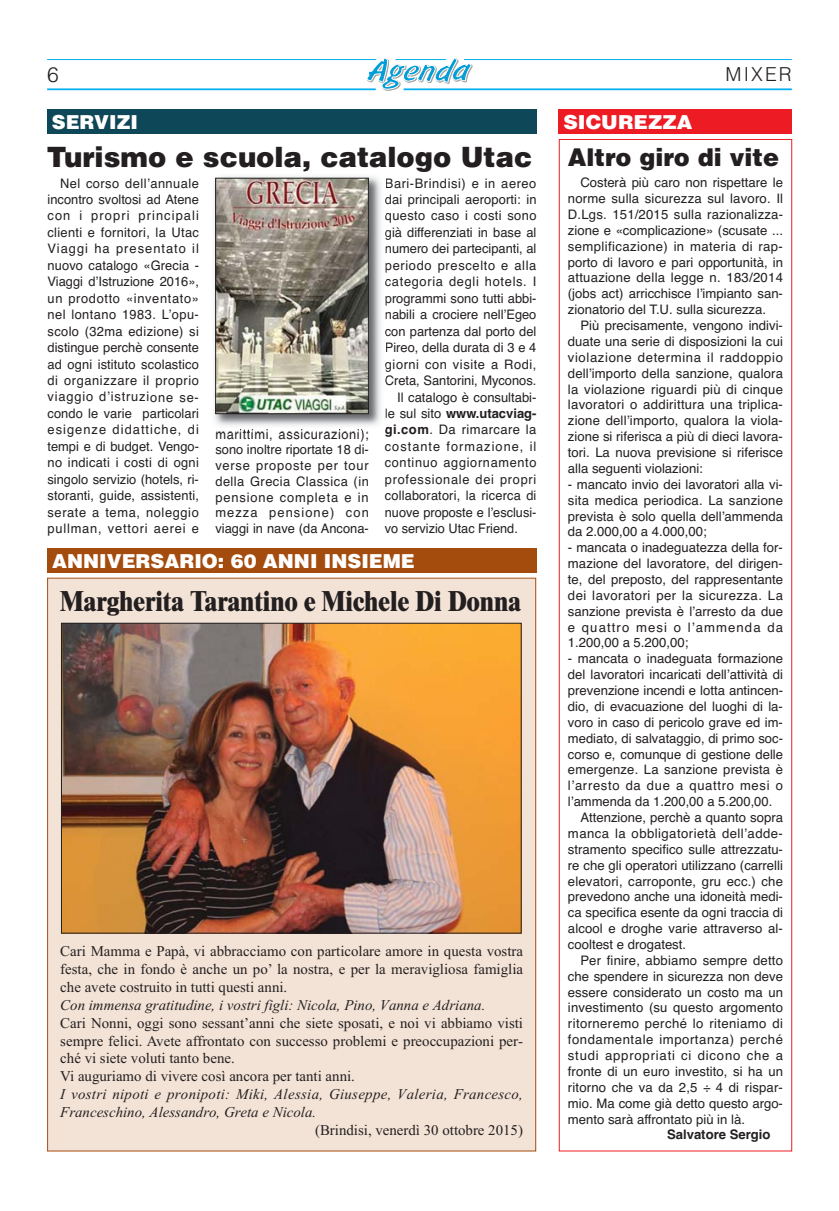
<style>
.page{position:relative;width:839px;height:1211px;background:#fff}
.page>*{position:absolute;margin:0;border:0;box-sizing:border-box;transform-origin:0 0}
.t1{font:800 28px "Times";color:#231f20;scale:.86 1}
.t2{font:900 28px "Helvetica";color:#231f20}
.t3{font:900 24.5px "Helvetica";color:#231f20}
.t4{font:300 21px "Helvetica";color:#231f20}
.t5{font:900 19.25px "Helvetica";color:#fff}
.t6{font:900 19.25px "Helvetica";color:#fff;scale:1.04 1}
.t7{font:300 19.25px "Helvetica";letter-spacing:.11em;color:#231f20}
.t8{font:14.88px/17.8px "Times New Roman";color:#231f20;text-align:justify}
.t9{font:italic 14.88px/17.8px "Times New Roman";letter-spacing:.02em;color:#231f20}
.t10{font:italic 14.88px "Times New Roman";color:#231f20}
.t11{font:13.12px/15.9px "Helvetica";color:#231f20;text-align:justify}
.t12{font:13.12px "Helvetica";letter-spacing:.05em;color:#231f20}
.t13{font:13.12px "Helvetica";letter-spacing:.035em;color:#231f20}
.t14{font:13.12px "Helvetica";letter-spacing:.03em;color:#231f20}
.t15{font:13.12px "Helvetica";letter-spacing:.06em;color:#231f20}
.t16{font:13.12px "Helvetica";letter-spacing:.045em;color:#231f20}
.t17{font:700 13.12px "Helvetica";color:#231f20}
.t18{font:13.12px "Helvetica";letter-spacing:.04em;color:#231f20}
.t19{font:13.12px "Helvetica";letter-spacing:.055em;color:#231f20}
.t20{font:13.12px "Helvetica";letter-spacing:.08em;color:#231f20}
.s1{font-weight:400}
.s2{font-weight:700}
</style>
<div class="page">
<hr style="left:403px;top:88px;width:388px;height:2px;background:#00aeef">
<hr style="left:47px;top:88px;width:328px;height:2px;background:#00aeef">
<hr style="left:464px;top:59px;width:327px;height:1px;background:#00aeef">
<hr style="left:47px;top:59px;width:329px;height:1px;background:#00aeef">
<svg style="left:366px;top:58px;width:106px;height:33px"></svg>
<div style="left:48px;top:578px;width:487px;height:572px;background:#f3e3d6"></div>
<img style="left:63px;top:625px;width:456px;height:306px">
<div style="left:61px;top:623px;width:460px;height:310px;border:1px solid #231f20"></div>
<div style="left:47px;top:109px;width:489px;height:25px;background:#0e4758"></div>
<div style="left:47px;top:548px;width:489px;height:25px;background:#a44c0e"></div>
<img style="left:214px;top:176px;width:167px;height:250px">
<img style="left:301px;top:429px;width:62px;height:2px">
<img style="left:240px;top:429px;width:28px;height:2px">
<svg style="left:385px;top:198px;width:1px;height:121px"></svg>
<svg style="left:385px;top:363px;width:1px;height:20px"></svg>
<img style="left:217px;top:180px;width:149px;height:232px">
<div style="left:215px;top:178px;width:153px;height:236px;border:1px solid #231f20"></div>
<div style="left:558px;top:109px;width:233px;height:25px;background:#ed1c24"></div>
<div style="left:558px;top:139px;width:234px;height:1012px;border:1px solid #ed1c24"></div>
<h3 class="t4" style="left:47px;top:61px;width:13px">6</h3>
<h3 class="t7" style="left:725px;top:62px;width:68px">MIXER</h3>
<h3 class="t5" style="left:52px;top:109px;width:88px">SERVIZI</h3>
<h1 class="t2" style="left:47px;top:138px;width:487px">Turismo e scuola, catalogo Utac</h1>
<p class="t11" style="left:47px;top:174px;width:153px;line-height:16.4px;text-indent:12px">Nel corso dellʼannuale incontro svoltosi ad Atene con i propri principali clienti e fornitori, la Utac Viaggi ha presentato il nuovo catalogo «Grecia - Viaggi dʼIstruzione 2016», un prodotto «inventato» nel lontano 1983. Lʼopu&shy;scolo (32ma edizione) si distingue perchè consente ad ogni istituto scolastico di organizzare il proprio viaggio dʼistruzione se&shy;condo le varie particolari esigenze didattiche, di tempi e di budget. Vengo&shy;no indicati i costi di ogni singolo servizio (hotels, ri&shy;storanti, guide, assistenti, serate a tema, noleggio pullman, vettori aerei e</p>
<p class="t16" style="left:385px;top:172px;width:153px">Bari-Brindisi) e in aereo</p>
<p class="t11" style="left:385px;top:191px;width:153px">dai principali aeroporti: in</p>
<p class="t14" style="left:385px;top:205px;width:153px">questo caso i costi sono</p>
<p class="t11" style="left:385px;top:224px;width:153px">già differenziati in base al</p>
<p class="t11" style="left:385px;top:240px;width:153px">numero dei partecipanti, al</p>
<p class="t12" style="left:385px;top:254px;width:153px">periodo prescelto e alla</p>
<p class="t12" style="left:385px;top:270px;width:153px">categoria degli hotels. I</p>
<p class="t11" style="left:385px;top:290px;width:153px">programmi sono tutti abbi-</p>
<p class="t11" style="left:385px;top:306px;width:153px">nabili a crociere nellʼEgeo</p>
<p class="t11" style="left:385px;top:323px;width:153px">con partenza dal porto del</p>
<p class="t11" style="left:385px;top:339px;width:153px">Pireo, della durata di 3 e 4</p>
<p class="t16" style="left:385px;top:353px;width:153px">giorni con visite a Rodi,</p>
<p class="t11" style="left:385px;top:372px;width:153px">Creta, Santorini, Myconos.</p>
<p class="t11" style="left:397px;top:388px;width:141px">Il catalogo è consultabi-</p>
<p class="t17" style="left:385px;top:404px;width:153px"><span class="s1">le sul sito</span> www.utacviag-</p>
<p class="t13" style="left:385px;top:418px;width:153px"><span class="s2">gi.com</span>. Da rimarcare la</p>
<p class="t20" style="left:385px;top:435px;width:153px">costante formazione, il</p>
<p class="t12" style="left:385px;top:451px;width:153px">continuo aggiornamento</p>
<p class="t15" style="left:385px;top:468px;width:153px">professionale dei propri</p>
<p class="t11" style="left:385px;top:487px;width:153px">collaboratori, la ricerca di</p>
<p class="t11" style="left:385px;top:504px;width:153px">nuove proposte e lʼesclusi-</p>
<p class="t11" style="left:385px;top:520px;width:134px">vo servizio Utac Friend.</p>
<p class="t11" style="left:215px;top:425px;width:155px">marittimi, assicurazioni); sono inoltre riportate 18 di&shy;verse proposte per tour della Grecia Classica (in pensione completa e in mezza pensione) con viaggi in nave (da Ancona-</p>
<h3 class="t5" style="left:52px;top:548px;width:364px">ANNIVERSARIO: 60 ANNI INSIEME</h3>
<h1 class="t1" style="left:60px;top:583px;width:537px">Margherita Tarantino e Michele Di Donna</h1>
<p class="t8" style="left:60px;top:942px;width:464px">Cari Mamma e Papà, vi abbracciamo con particolare amore in questa vostra festa, che in fondo è anche un po’ la nostra, e per la meravigliosa famiglia che avete costruito in tutti questi anni.</p>
<p class="t10" style="left:60px;top:994px;width:426px">Con immensa gratitudine, i vostri figli: Nicola, Pino, Vanna e Adriana.</p>
<p class="t8" style="left:60px;top:1013px;width:464px;text-align:left">Cari Nonni, oggi sono sessant’anni che siete sposati, e noi vi abbiamo visti sempre felici. Avete affrontato con successo problemi e preoccupazioni per&shy;ché vi siete voluti tanto bene.<br>Vi auguriamo di vivere così ancora per tanti anni.</p>
<p class="t9" style="left:60px;top:1084px;width:464px">I vostri nipoti e pronipoti: Miki, Alessia, Giuseppe, Valeria, Francesco,<br>Franceschino, Alessandro, Greta e Nicola.</p>
<p class="t8" style="left:315px;top:1120px;width:209px">(Brindisi, venerdì 30 ottobre 2015)</p>
<h3 class="t6" style="left:563px;top:109px;width:126px">SICUREZZA</h3>
<h2 class="t3" style="left:568px;top:141px;width:213px">Altro giro di vite</h2>
<p class="t11" style="left:568px;top:174px;width:216px;text-indent:12px">Costerà più caro non rispettare le norme sulla sicurezza sul lavoro. Il D.Lgs. 151/2015 sulla razionalizza&shy;zione e «complicazione» (scusate ... semplificazione) in materia di rap&shy;porto di lavoro e pari opportunità, in attuazione della legge n. 183/2014 (jobs act) arricchisce lʼimpianto san&shy;zionatorio del T.U. sulla sicurezza.</p>
<p class="t11" style="left:568px;top:317px;width:216px;text-indent:12px">Più precisamente, vengono indivi&shy;duate una serie di disposizioni la cui violazione determina il raddoppio dellʼimporto della sanzione, qualora la violazione riguardi più di cinque lavoratori o addirittura una triplica&shy;zione dellʼimporto, qualora la viola&shy;zione si riferisca a più di dieci lavora&shy;tori. La nuova previsione si riferisce alla seguenti violazioni:</p>
<p class="t11" style="left:568px;top:476px;width:216px">- mancato invio dei lavoratori alla vi&shy;sita medica periodica. La sanzione prevista è solo quella dellʼammenda da 2.000,00 a 4.000,00;</p>
<p class="t11" style="left:568px;top:539px;width:216px">- mancata o inadeguatezza della for&shy;mazione del lavoratore, del dirigen&shy;te, del preposto, del rappresentante dei lavoratori per la sicurezza. La sanzione prevista è lʼarresto da due e quattro mesi o lʼammenda da 1.200,00 a 5.200,00;</p>
<p class="t11" style="left:568px;top:650px;width:216px">- mancata o inadeguata formazione</p>
<p class="t11" style="left:568px;top:666px;width:216px">del lavoratori incaricati dellʼattività di</p>
<p class="t11" style="left:568px;top:682px;width:216px">prevenzione incendi e lotta antincen-</p>
<p class="t11" style="left:568px;top:698px;width:216px">dio, di evacuazione del luoghi di la-</p>
<p class="t11" style="left:568px;top:714px;width:216px">voro in caso di pericolo grave ed im-</p>
<p class="t11" style="left:568px;top:729px;width:216px">mediato, di salvataggio, di primo soc-</p>
<p class="t11" style="left:568px;top:745px;width:216px">corso e, comunque di gestione delle</p>
<p class="t11" style="left:568px;top:761px;width:216px">emergenze. La sanzione prevista è</p>
<p class="t19" style="left:568px;top:774px;width:216px">lʼarresto da due a quattro mesi o</p>
<p class="t11" style="left:568px;top:793px;width:206px">lʼammenda da 1.200,00 a 5.200,00.</p>
<p class="t11" style="left:580px;top:809px;width:204px">Attenzione, perchè a quanto sopra</p>
<p class="t13" style="left:568px;top:822px;width:216px">manca la obbligatorietà dellʼadde-</p>
<p class="t11" style="left:568px;top:840px;width:216px">stramento specifico sulle attrezzatu-</p>
<p class="t11" style="left:568px;top:856px;width:216px">re che gli operatori utilizzano (carrelli</p>
<p class="t11" style="left:568px;top:872px;width:216px">elevatori, carroponte, gru ecc.) che</p>
<p class="t11" style="left:568px;top:888px;width:216px">prevedono anche una idoneità medi-</p>
<p class="t11" style="left:568px;top:904px;width:216px">ca specifica esente da ogni traccia di</p>
<p class="t11" style="left:568px;top:920px;width:216px">alcool e droghe varie attraverso al-</p>
<p class="t11" style="left:568px;top:936px;width:120px">cooltest e drogatest.</p>
<p class="t11" style="left:580px;top:951px;width:204px">Per finire, abbiamo sempre detto</p>
<p class="t11" style="left:568px;top:967px;width:216px">che spendere in sicurezza non deve</p>
<p class="t11" style="left:568px;top:983px;width:216px">essere considerato un costo ma un</p>
<p class="t11" style="left:568px;top:999px;width:216px">investimento (su questo argomento</p>
<p class="t14" style="left:568px;top:1012px;width:216px">ritorneremo perché lo riteniamo di</p>
<p class="t18" style="left:568px;top:1028px;width:216px">fondamentale importanza) perché</p>
<p class="t15" style="left:568px;top:1044px;width:216px">studi appropriati ci dicono che a</p>
<p class="t11" style="left:568px;top:1062px;width:216px">fronte di un euro investito, si ha un</p>
<p class="t11" style="left:568px;top:1078px;width:216px">ritorno che va da 2,5 ÷ 4 di rispar-</p>
<p class="t11" style="left:568px;top:1094px;width:216px">mio. Ma come già detto questo argo-</p>
<p class="t11" style="left:568px;top:1110px;width:178px">mento sarà affrontato più in là.</p>
<p class="t17" style="left:666px;top:1125px;width:105px">Salvatore Sergio</p>
</div>
